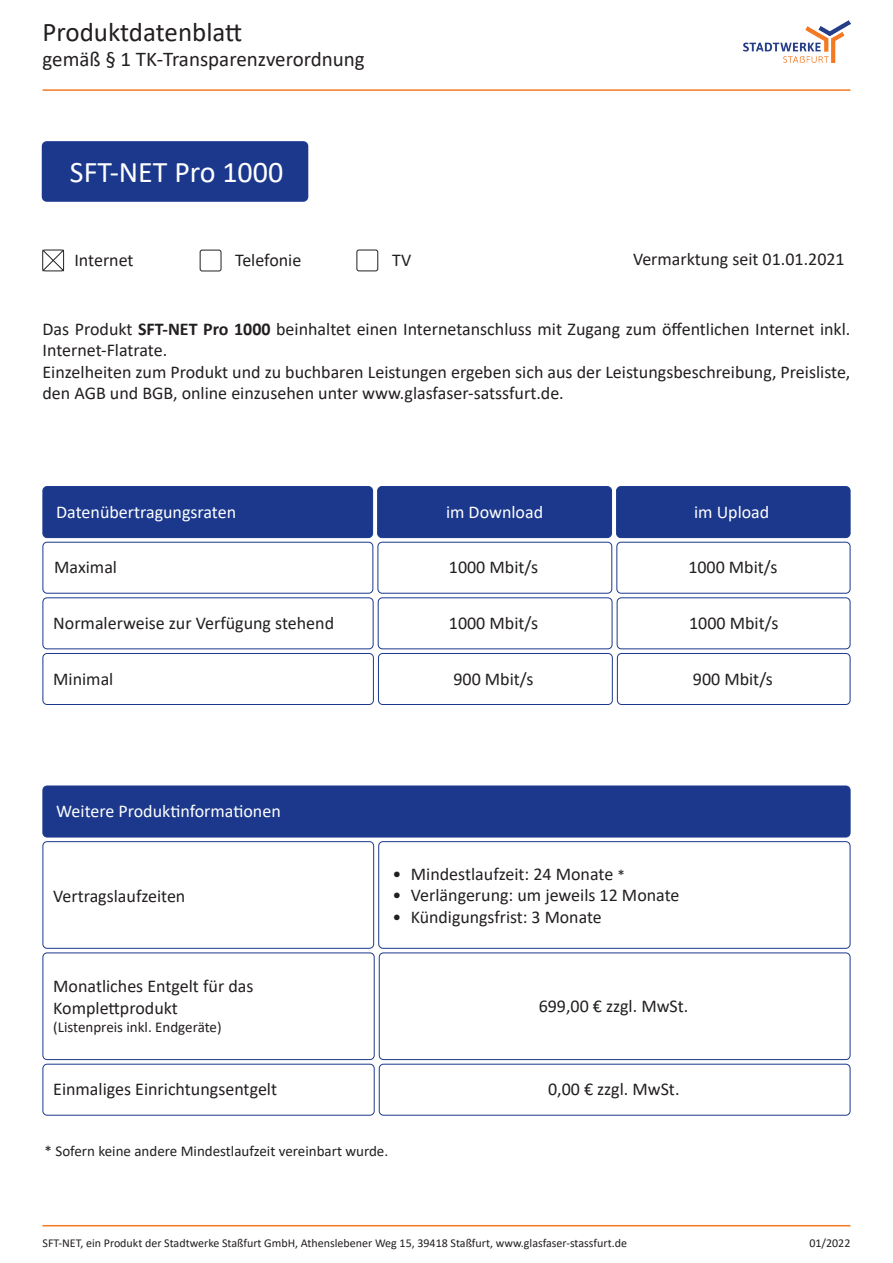
<style>
.page{position:relative;width:893px;height:1263px;background:#fff}
.page>*{position:absolute;margin:0;border:0;box-sizing:border-box;transform-origin:0 0}
.t1{font:30px "Calibri";color:#fff}
.t2{font:27px "Calibri";color:#231f20}
.t3{font:21px "Calibri";color:#231f20}
.t4{font:18px/21.6px "Calibri";color:#231f20}
.t5{font:18px "Calibri";color:#fff}
.t6{font:15px "Calibri";color:#231f20}
.t7{font:12px "Calibri";color:#231f20}
.s1{font-weight:700}
.s2{font-size:15px}
</style>
<div class="page">
<hr style="left:43px;top:89px;width:807px;height:2px;background:#f47921">
<img style="left:744px;top:21px;width:106px;height:42px">
<hr style="left:43px;top:1225px;width:807px;height:1px;background:#f47921">
<div style="left:200px;top:250px;width:21px;height:21px;border:1px solid #231f20;border-radius:2px"></div>
<div style="left:43px;top:142px;width:265px;height:59px;background:#1b388c;border-radius:4px"></div>
<div style="left:42px;top:141px;width:266px;height:61px;border:2px solid #1b388c;border-radius:4px"></div>
<div style="left:356px;top:250px;width:22px;height:21px;border:1px solid #231f20;border-radius:2px"></div>
<svg style="left:42px;top:249px;width:23px;height:23px"></svg>
<div style="left:43px;top:486px;width:330px;height:52px;background:#1b388c;border-radius:4px"></div>
<div style="left:43px;top:486px;width:330px;height:52px;border:1px solid #1b388c;border-radius:4px"></div>
<div style="left:378px;top:486px;width:233px;height:52px;background:#1b388c;border-radius:4px"></div>
<div style="left:377px;top:486px;width:235px;height:52px;border:1px solid #1b388c;border-radius:4px"></div>
<div style="left:617px;top:486px;width:233px;height:52px;background:#1b388c;border-radius:4px"></div>
<div style="left:616px;top:486px;width:234px;height:52px;border:1px solid #1b388c;border-radius:4px"></div>
<div style="left:43px;top:542px;width:330px;height:52px;border:1px solid #1b388c;border-radius:4px"></div>
<div style="left:378px;top:542px;width:234px;height:52px;border:1px solid #1b388c;border-radius:4px"></div>
<div style="left:616px;top:542px;width:234px;height:52px;border:1px solid #1b388c;border-radius:4px"></div>
<div style="left:43px;top:597px;width:330px;height:52px;border:1px solid #1b388c;border-radius:4px"></div>
<div style="left:378px;top:597px;width:234px;height:52px;border:1px solid #1b388c;border-radius:4px"></div>
<div style="left:617px;top:597px;width:233px;height:52px;border:1px solid #1b388c;border-radius:4px"></div>
<div style="left:43px;top:653px;width:331px;height:52px;border:1px solid #1b388c;border-radius:4px"></div>
<div style="left:378px;top:653px;width:235px;height:52px;border:1px solid #1b388c;border-radius:4px"></div>
<div style="left:617px;top:653px;width:233px;height:52px;border:1px solid #1b388c;border-radius:4px"></div>
<div style="left:43px;top:786px;width:807px;height:51px;background:#1b388c;border-radius:4px"></div>
<div style="left:43px;top:786px;width:807px;height:51px;border:1px solid #1b388c;border-radius:4px"></div>
<div style="left:43px;top:841px;width:331px;height:108px;border:1px solid #1b388c;border-radius:4px"></div>
<div style="left:378px;top:841px;width:472px;height:108px;border:1px solid #1b388c;border-radius:4px"></div>
<div style="left:43px;top:952px;width:332px;height:108px;border:1px solid #1b388c;border-radius:4px"></div>
<div style="left:379px;top:952px;width:471px;height:108px;border:1px solid #1b388c;border-radius:4px"></div>
<div style="left:43px;top:1064px;width:332px;height:51px;border:1px solid #1b388c;border-radius:4px"></div>
<div style="left:379px;top:1064px;width:471px;height:51px;border:1px solid #1b388c;border-radius:4px"></div>
<h2 class="t2" style="left:43px;top:13px;width:201px">Produktdatenblatt</h2>
<p class="t3" style="left:43px;top:45px;width:324px">gemäß § 1 TK-Transparenzverordnung</p>
<h1 class="t1" style="left:70px;top:151px;width:215px">SFT-NET Pro 1000</h1>
<p class="t4" style="left:74px;top:249px;width:61px">Internet</p>
<p class="t4" style="left:235px;top:249px;width:68px">Telefonie</p>
<p class="t4" style="left:392px;top:249px;width:20px">TV</p>
<p class="t4" style="left:633px;top:247px;width:213px">Vermarktung seit 01.01.2021</p>
<p class="t4" style="left:43px;top:317px;width:809px">Das Produkt <span class="s1">SFT-NET Pro 1000</span> beinhaltet einen Internetanschluss mit Zugang zum öffentlichen Internet inkl.<br>Internet-Flatrate.<br>Einzelheiten zum Produkt und zu buchbaren Leistungen ergeben sich aus der Leistungsbeschreibung, Preisliste, den AGB und BGB, online einzusehen unter www.glasfaser-satssfurt.de.</p>
<p class="t5" style="left:56px;top:499px;width:181px">Datenübertragungsraten</p>
<p class="t5" style="left:446px;top:499px;width:99px">im Download</p>
<p class="t5" style="left:694px;top:499px;width:77px">im Upload</p>
<p class="t4" style="left:54px;top:556px;width:64px">Maximal</p>
<p class="t4" style="left:53px;top:612px;width:282px">Normalerweise zur Verfügung stehend</p>
<p class="t4" style="left:53px;top:667px;width:62px">Minimal</p>
<p class="t5" style="left:56px;top:798px;width:226px">Weitere Produktinformationen</p>
<p class="t4" style="left:53px;top:885px;width:134px">Vertragslaufzeiten</p>
<p class="t4" style="left:53px;top:975px;width:202px">Monatliches Entgelt für das<br>Komplettprodukt</p>
<p class="t6" style="left:53px;top:1016px;width:170px">(Listenpreis inkl. Endgeräte)</p>
<p class="t4" style="left:449px;top:556px;width:91px">1000 Mbit/s</p>
<p class="t4" style="left:688px;top:556px;width:91px">1000 Mbit/s</p>
<p class="t4" style="left:449px;top:612px;width:91px">1000 Mbit/s</p>
<p class="t4" style="left:689px;top:612px;width:91px">1000 Mbit/s</p>
<p class="t4" style="left:453px;top:667px;width:82px">900 Mbit/s</p>
<p class="t4" style="left:693px;top:667px;width:82px">900 Mbit/s</p>
<p class="t4" style="left:392px;top:862px;width:234px">• Mindestlaufzeit: 24 Monate <span class="s2">*</span></p>
<p class="t4" style="left:392px;top:884px;width:289px">• Verlängerung: um jeweils 12 Monate</p>
<p class="t4" style="left:392px;top:906px;width:211px">• Kündigungsfrist: 3 Monate</p>
<p class="t4" style="left:539px;top:994px;width:151px">699,00 € zzgl. MwSt.</p>
<p class="t4" style="left:53px;top:1078px;width:225px">Einmaliges Einrichtungsentgelt</p>
<p class="t4" style="left:548px;top:1078px;width:133px">0,00 € zzgl. MwSt.</p>
<p class="t6" style="left:45px;top:1140px;width:345px">* Sofern keine andere Mindestlaufzeit vereinbart wurde.</p>
<p class="t7" style="left:43px;top:1235px;width:586px">SFT-NET, ein Produkt der Stadtwerke Staßfurt GmbH, Athenslebener Weg 15, 39418 Staßfurt, www.glasfaser-stassfurt.de</p>
<p class="t7" style="left:809px;top:1235px;width:43px">01/2022</p>
</div>
